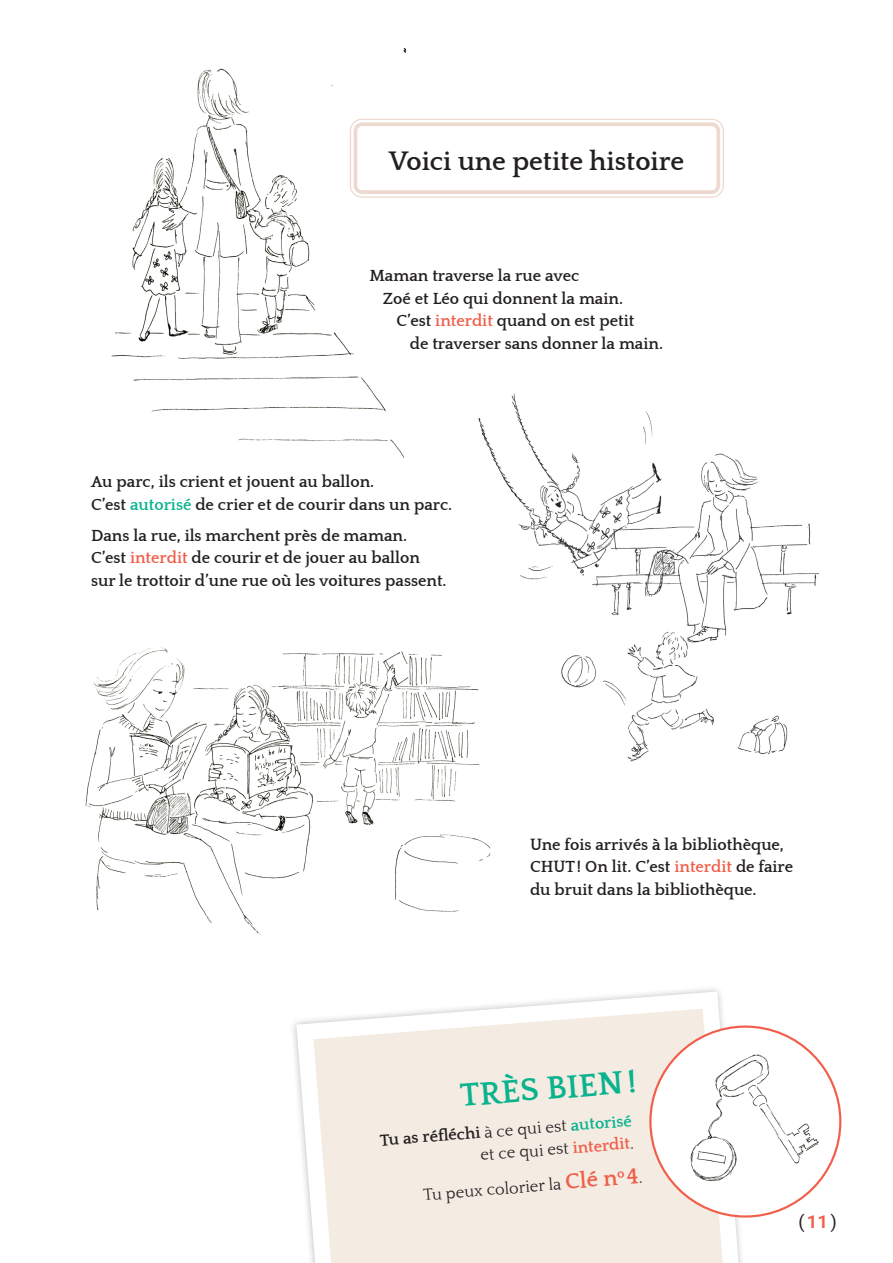
<style>
.page{position:relative;width:893px;height:1263px;background:#fff}
.page>*{position:absolute;margin:0;border:0;box-sizing:border-box;transform-origin:0 0}
.Encouragements_titre{font:700 33px "Quattrocento";color:#0ab38d}
.Texte_courant{font:700 27px "Quattrocento";color:#231f20}
.t1{font:18px "Roboto Mono";color:#231f20}
.Texte_courant-2{font:700 16.5px/22.5px "Quattrocento";color:#231f20}
.Encouragements_texte{font:16.5px/23.2px "Quattrocento";color:#231f20;text-align:right}
.s1{color:#f15e4a}
.s2{color:#0ab38d}
.s3{font-weight:700}
.s4{font-weight:700;color:#0ab38d}
.s5{font-weight:700;color:#f15e4a}
.s6{font-weight:700;font-size:22.5px;color:#f15e4a}
</style>
<div class="page">
<svg style="left:293px;top:989px;width:458px;height:274px"></svg>
<div style="left:650px;top:1026px;width:190px;height:190px;background:#fff;border-radius:50%"></div>
<img style="left:675px;top:1040px;width:152px;height:152px">
<img style="left:111px;top:48px;width:294px;height:410px">
<img style="left:478px;top:393px;width:341px;height:369px">
<img style="left:85px;top:612px;width:454px;height:323px">
<div style="left:350px;top:119px;width:374px;height:79px;border:1px solid #eed9d1;border-radius:12px"></div>
<div style="left:354px;top:122px;width:366px;height:72px;border:4px solid #eed9d1;border-radius:7px"></div>
<svg style="left:617px;top:1168px;width:25px;height:16px"></svg>
<p class="Texte_courant" style="left:389px;top:147px;width:297px">Voici une petite histoire</p>
<p class="Texte_courant-2" style="left:369px;top:265px;width:211px">Maman traverse la rue avec</p>
<p class="Texte_courant-2" style="left:383px;top:288px;width:242px">Zoé et Léo qui donnent la main.</p>
<p class="Texte_courant-2" style="left:396px;top:310px;width:239px">C’est <span class="s1">interdit</span> quand on est petit</p>
<p class="Texte_courant-2" style="left:410px;top:333px;width:255px">de traverser sans donner la main.</p>
<p class="Texte_courant-2" style="left:91px;top:471px;width:363px">Au parc, ils crient et jouent au ballon.<br>C’est <span class="s2">autorisé</span> de crier et de courir dans un parc.</p>
<p class="Texte_courant-2" style="left:91px;top:525px;width:357px">Dans la rue, ils marchent près de maman.<br>C’est <span class="s1">interdit</span> de courir et de jouer au ballon sur le trottoir d’une rue où les voitures passent.</p>
<p class="Texte_courant-2" style="left:530px;top:833px;width:265px">Une fois arrivés à la bibliothèque,<br>CHUT! On lit. C’est <span class="s1">interdit</span> de faire du bruit dans la bibliothèque.</p>
<p class="Encouragements_titre" style="left:459px;top:1077px;width:178px;rotate:-4deg">TRÈS BIEN!</p>
<p class="Encouragements_texte" style="left:379px;top:1130px;width:254px;rotate:-5deg"><span class="s3">Tu as réfl échi</span> à ce qui est <span class="s4">autorisé </span>et ce qui est <span class="s5">interdit</span>.</p>
<p class="Encouragements_texte" style="left:422px;top:1184px;width:196px;rotate:-5deg">Tu peux colorier la <span class="s6">Clé n</span></p>
<p class="t1" style="left:796px;top:1209px;width:44px">(<span class="s1">11</span>)</p>
</div>
